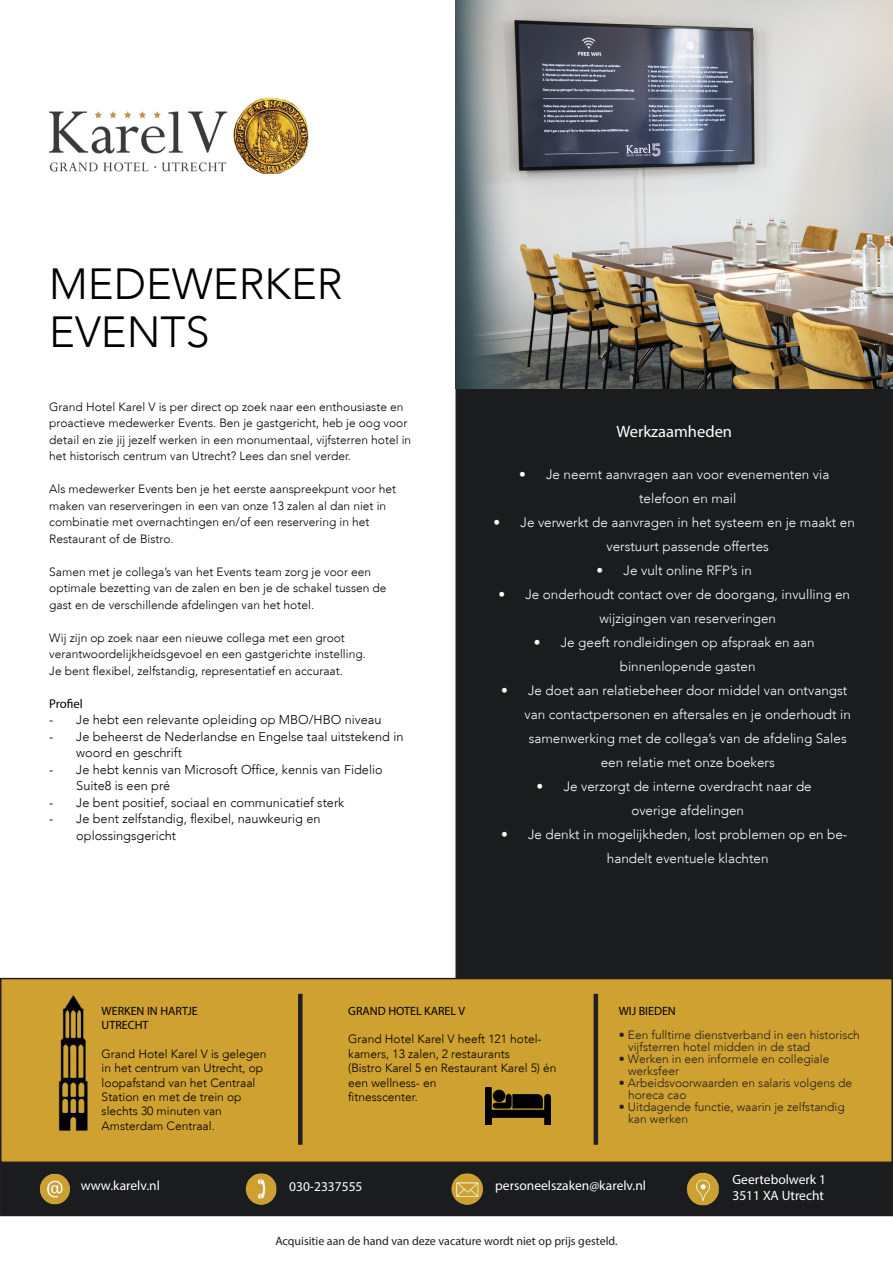
<style>
.page{position:relative;width:893px;height:1263px;background:#fff}
.page>*{position:absolute;margin:0;border:0;box-sizing:border-box;transform-origin:0 0}
.t1{font:300 43.5px/48px "Avenir LT";color:#000}
.t2{font:16.5px "Myriad Pro";color:#fff}
.t3{font:300 13.5px/24px "Avenir LT";color:#fff}
.t4{font:13.5px/16.2px "Myriad Pro";color:#fff}
.t5{font:300 12.75px/16.5px "Avenir LT";color:#000}
.t6{font:12.75px "Myriad Pro";letter-spacing:-.005em;color:#000}
.t7{font:300 12px/16.5px "Avenir LT";color:#000}
.t8{font:300 12px/12px "Avenir LT";color:#231f20}
.t9{font:12px "Myriad Pro";color:#231f20}
.t10{font:12px/14.4px "Myriad Pro";color:#000}
</style>
<div class="page">
<div style="left:1px;top:1125px;width:891px;height:90px;background:#1a1c1d"></div>
<div style="left:0;top:1125px;width:893px;height:91px;border:2px solid #231f20"></div>
<div style="left:456px;top:371px;width:436px;height:622px;background:#1a1c1d"></div>
<div style="left:1px;top:978px;width:891px;height:184px;background:#cea131"></div>
<div style="left:0;top:978px;width:893px;height:185px;border:2px solid #231f20"></div>
<img style="left:455px;top:0;width:438px;height:388px">
<div style="left:298px;top:994px;width:5px;height:151px;background:#231f20"></div>
<hr style="left:594px;top:994px;width:4px;height:151px;background:#231f20">
<img style="left:49px;top:97px;width:260px;height:77px">
<img style="left:58px;top:995px;width:30px;height:136px">
<img style="left:39px;top:1173px;width:31px;height:32px">
<img style="left:687px;top:1172px;width:32px;height:34px">
<img style="left:451px;top:1173px;width:32px;height:32px">
<img style="left:245px;top:1173px;width:32px;height:32px">
<img style="left:486px;top:1087px;width:65px;height:38px">
<h1 class="t1" style="left:49px;top:263px;width:295px">MEDEWERKER<br>EVENTS</h1>
<p class="t7" style="left:49px;top:399px;width:363px">Grand Hotel Karel V is per direct op zoek naar een enthousiaste en proactieve medewerker Events. Ben je gastgericht, heb je oog voor detail en zie jij jezelf werken in een monumentaal, vijfsterren hotel in het historisch centrum van Utrecht? Lees dan snel verder.</p>
<p class="t7" style="left:49px;top:482px;width:348px">Als medewerker Events ben je het eerste aanspreekpunt voor het maken van reserveringen in een van onze 13 zalen al dan niet in combinatie met overnachtingen en/of een reservering in het Restaurant of de Bistro.</p>
<p class="t7" style="left:49px;top:564px;width:339px">Samen met je collega’s van het Events team zorg je voor een optimale bezetting van de zalen en ben je de schakel tussen de gast en de verschillende afdelingen van het hotel.</p>
<p class="t7" style="left:49px;top:630px;width:318px">Wij zijn op zoek naar een nieuwe collega met een groot verantwoordelijkheidsgevoel en een gastgerichte instelling.<br>Je bent flexibel, zelfstandig, representatief en accuraat.</p>
<p class="t6" style="left:49px;top:699px;width:35px">Profiel</p>
<p class="t5" style="left:49px;top:713px;width:334px">- Je hebt een relevante opleiding op MBO/HBO niveau</p>
<p class="t5" style="left:76px;top:729px;width:329px;text-indent:-27px">- Je beheerst de Nederlandse en Engelse taal uitstekend in woord en geschrift</p>
<p class="t5" style="left:76px;top:762px;width:308px;text-indent:-27px">- Je hebt kennis van Microsoft Office, kennis van Fidelio<br>Suite8 is een pré</p>
<p class="t5" style="left:49px;top:795px;width:297px">- Je bent positief, sociaal en communicatief sterk</p>
<p class="t5" style="left:76px;top:812px;width:246px;text-indent:-27px">- Je bent zelfstandig, flexibel, nauwkeurig en oplossingsgericht</p>
<h2 class="t2" style="left:616px;top:425px;width:117px">Werkzaamheden</h2>
<p class="t3" style="left:639px;top:463px;width:192px;text-indent:-120px">• Je neemt aanvragen aan voor evenementen via telefoon en mail</p>
<p class="t3" style="left:606px;top:511px;width:250px;text-indent:-113px">• Je verwerkt de aanvragen in het systeem en je maakt en verstuurt passende offertes</p>
<p class="t3" style="left:597px;top:559px;width:157px">• Je vult online RFP’s in</p>
<p class="t3" style="left:599px;top:583px;width:252px;text-indent:-101px">• Je onderhoudt contact over de doorgang, invulling en wijzigingen van reserveringen</p>
<p class="t3" style="left:620px;top:631px;width:196px;text-indent:-86px">• Je geeft rondleidingen op afspraak en aan binnenlopende gasten</p>
<p class="t3" style="left:501px;top:679px;width:348px">• Je doet aan relatiebeheer door middel van ontvangst</p>
<p class="t3" style="left:525px;top:703px;width:328px">van contactpersonen en aftersales en je onderhoudt in</p>
<p class="t3" style="left:529px;top:727px;width:320px">samenwerking met de collega’s van de afdeling Sales</p>
<p class="t3" style="left:601px;top:751px;width:176px">een relatie met onze boekers</p>
<p class="t3" style="left:631px;top:775px;width:182px;text-indent:-95px">• Je verzorgt de interne overdracht naar de overige afdelingen</p>
<p class="t3" style="left:607px;top:823px;width:242px;text-indent:-106px">• Je denkt in mogelijkheden, lost problemen op en be&shy;handelt eventuele klachten</p>
<p class="t10" style="left:102px;top:1004px;width:98px">WERKEN IN HARTJE<br>UTRECHT</p>
<p class="t7" style="left:102px;top:1047px;width:166px;line-height:14.4px">Grand Hotel Karel V is gelegen in het centrum van Utrecht, op loopafstand van het Centraal<br>Station en met de trein op slechts 30 minuten van<br>Amsterdam Centraal.</p>
<p class="t10" style="left:348px;top:1004px;width:118px">GRAND HOTEL KAREL V</p>
<p class="t7" style="left:348px;top:1033px;width:210px;line-height:14.4px">Grand Hotel Karel V heeft 121 hotel&shy;kamers, 13 zalen, 2 restaurants<br>(Bistro Karel 5 en Restaurant Karel 5) én een wellness- en<br>fitnesscenter.</p>
<p class="t10" style="left:619px;top:1004px;width:59px">WIJ BIEDEN</p>
<p class="t8" style="left:628px;top:1029px;width:233px;text-indent:-9px">• Een fulltime dienstverband in een historisch vijfsterren hotel midden in de stad</p>
<p class="t8" style="left:628px;top:1053px;width:203px;text-indent:-9px">• Werken in een informele en collegiale werksfeer</p>
<p class="t8" style="left:628px;top:1077px;width:226px;text-indent:-9px">• Arbeidsvoorwaarden en salaris volgens de horeca cao</p>
<p class="t8" style="left:628px;top:1101px;width:218px;text-indent:-9px">• Uitdagende functie, waarin je zelfstandig kan werken</p>
<p class="t4" style="left:81px;top:1179px;width:81px">www.karelv.nl</p>
<p class="t4" style="left:289px;top:1180px;width:75px">030-2337555</p>
<p class="t4" style="left:495px;top:1179px;width:152px">personeelszaken@karelv.nl</p>
<p class="t9" style="left:275px;top:1237px;width:344px">Acquisitie aan de hand van deze vacature wordt niet op prijs gesteld.</p>
<p class="t4" style="left:732px;top:1172px;width:95px">Geertebolwerk 1<br>3511 XA Utrecht</p>
</div>
